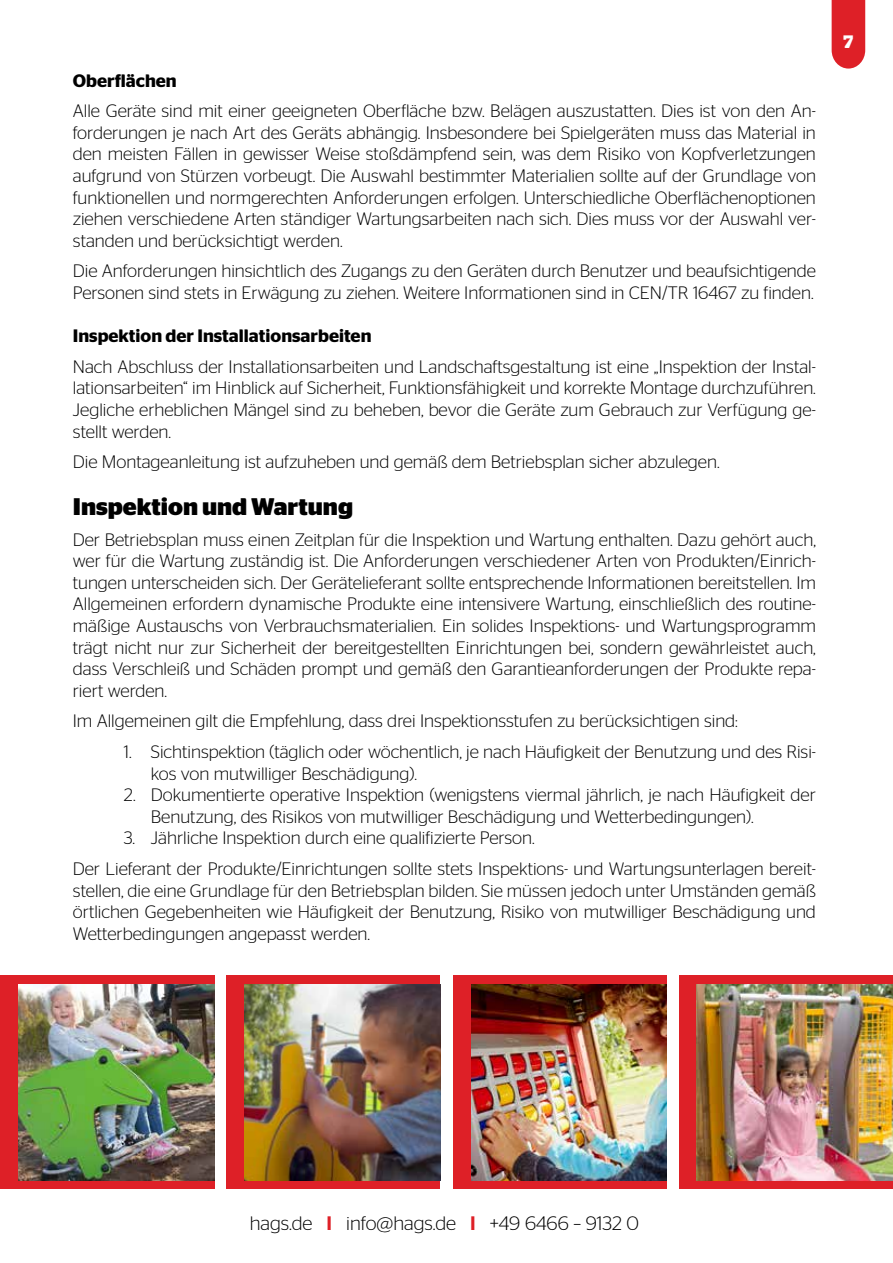
<style>
.page{position:relative;width:893px;height:1263px;background:#fff}
.page>*{position:absolute;margin:0;border:0;box-sizing:border-box;transform-origin:0 0}
.t1{font:700 24px "Stag Sans";color:#000}
.t2{font:300 19.5px "Stag Sans";color:#000}
.t3{font:300 18px/21.6px "Stag Sans";color:#000;text-align:justify}
.t4{font:600 18px "Stag Sans";color:#000}
.t5{font:700 18px "Stag";color:#fff}
.s1{font-weight:500;color:#de2027}
</style>
<div class="page">
<svg style="left:832px;top:0;width:33px;height:69px;background:#df2d34"></svg>
<div style="left:0;top:975px;width:214px;height:214px;background:#de2027"></div>
<img style="left:18px;top:985px;width:196px;height:195px">
<div style="left:227px;top:975px;width:213px;height:214px;background:#de2027"></div>
<div style="left:453px;top:975px;width:214px;height:214px;background:#de2027"></div>
<div style="left:679px;top:975px;width:214px;height:214px;background:#de2027"></div>
<img style="left:245px;top:985px;width:195px;height:195px">
<img style="left:471px;top:985px;width:196px;height:195px">
<img style="left:696px;top:985px;width:197px;height:195px">
<p class="t4" style="left:73px;top:70px;width:105px">Oberflächen</p>
<p class="t3" style="left:73px;top:100px;width:745px">Alle Geräte sind mit einer geeigneten Oberfläche bzw. Belägen auszustatten. Dies ist von den An&shy;forderungen je nach Art des Geräts abhängig. Insbesondere bei Spielgeräten muss das Material in den meisten Fällen in gewisser Weise stoßdämpfend sein, was dem Risiko von Kopfverletzungen aufgrund von Stürzen vorbeugt. Die Auswahl bestimmter Materialien sollte auf der Grundlage von funktionellen und normgerechten Anforderungen erfolgen. Unterschiedliche Oberflächenoptionen ziehen verschiedene Arten ständiger Wartungsarbeiten nach sich. Dies muss vor der Auswahl ver&shy;standen und berücksichtigt werden.</p>
<p class="t3" style="left:73px;top:260px;width:745px">Die Anforderungen hinsichtlich des Zugangs zu den Geräten durch Benutzer und beaufsichtigende<br>Personen sind stets in Erwägung zu ziehen. Weitere Informationen sind in CEN/TR 16467 zu finden.</p>
<p class="t4" style="left:73px;top:325px;width:300px">Inspektion der Installationsarbeiten</p>
<p class="t3" style="left:73px;top:355px;width:745px">Nach Abschluss der Installationsarbeiten und Landschaftsgestaltung ist eine „Inspektion der Instal&shy;lationsarbeiten“ im Hinblick auf Sicherheit, Funktionsfähigkeit und korrekte Montage durchzuführen.<br>Jegliche erheblichen Mängel sind zu beheben, bevor die Geräte zum Gebrauch zur Verfügung ge&shy;stellt werden.</p>
<p class="t3" style="left:73px;top:451px;width:648px">Die Montageanleitung ist aufzuheben und gemäß dem Betriebsplan sicher abzulegen.</p>
<h1 class="t1" style="left:73px;top:493px;width:282px">Inspektion und Wartung</h1>
<p class="t3" style="left:73px;top:528px;width:745px">Der Betriebsplan muss einen Zeitplan für die Inspektion und Wartung enthalten. Dazu gehört auch, wer für die Wartung zuständig ist. Die Anforderungen verschiedener Arten von Produkten/Einrich&shy;tungen unterscheiden sich. Der Gerätelieferant sollte entsprechende Informationen bereitstellen. Im Allgemeinen erfordern dynamische Produkte eine intensivere Wartung, einschließlich des routine&shy;mäßige Austauschs von Verbrauchsmaterialien. Ein solides Inspektions- und Wartungsprogramm trägt nicht nur zur Sicherheit der bereitgestellten Einrichtungen bei, sondern gewährleistet auch, dass Verschleiß und Schäden prompt und gemäß den Garantieanforderungen der Produkte repa&shy;riert werden.</p>
<p class="t3" style="left:73px;top:710px;width:667px">Im Allgemeinen gilt die Empfehlung, dass drei Inspektionsstufen zu berücksichtigen sind:</p>
<p class="t3" style="left:151px;top:741px;width:667px;text-indent:-27px">1. Sichtinspektion (täglich oder wöchentlich, je nach Häufigkeit der Benutzung und des Risi&shy;kos von mutwilliger Beschädigung).</p>
<p class="t3" style="left:151px;top:784px;width:667px;text-indent:-27px">2. Dokumentierte operative Inspektion (wenigstens viermal jährlich, je nach Häufigkeit der<br>Benutzung, des Risikos von mutwilliger Beschädigung und Wetterbedingungen).</p>
<p class="t3" style="left:73px;top:823px;width:745px;line-height:30.6px;text-indent:51px">3. Jährliche Inspektion durch eine qualifizierte Person.<br>Der Lieferant der Produkte/Einrichtungen sollte stets Inspektions- und Wartungsunterlagen bereit-</p>
<p class="t3" style="left:73px;top:879px;width:745px">stellen, die eine Grundlage für den Betriebsplan bilden. Sie müssen jedoch unter Umständen gemäß örtlichen Gegebenheiten wie Häufigkeit der Benutzung, Risiko von mutwilliger Beschädigung und Wetterbedingungen angepasst werden.</p>
<p class="t5" style="left:843px;top:31px;width:11px">7</p>
<p class="t2" style="left:250px;top:1212px;width:391px">hags.de <span class="s1">I</span> info@hags.de <span class="s1">I</span> +49 6466 – 9132 0</p>
</div>
